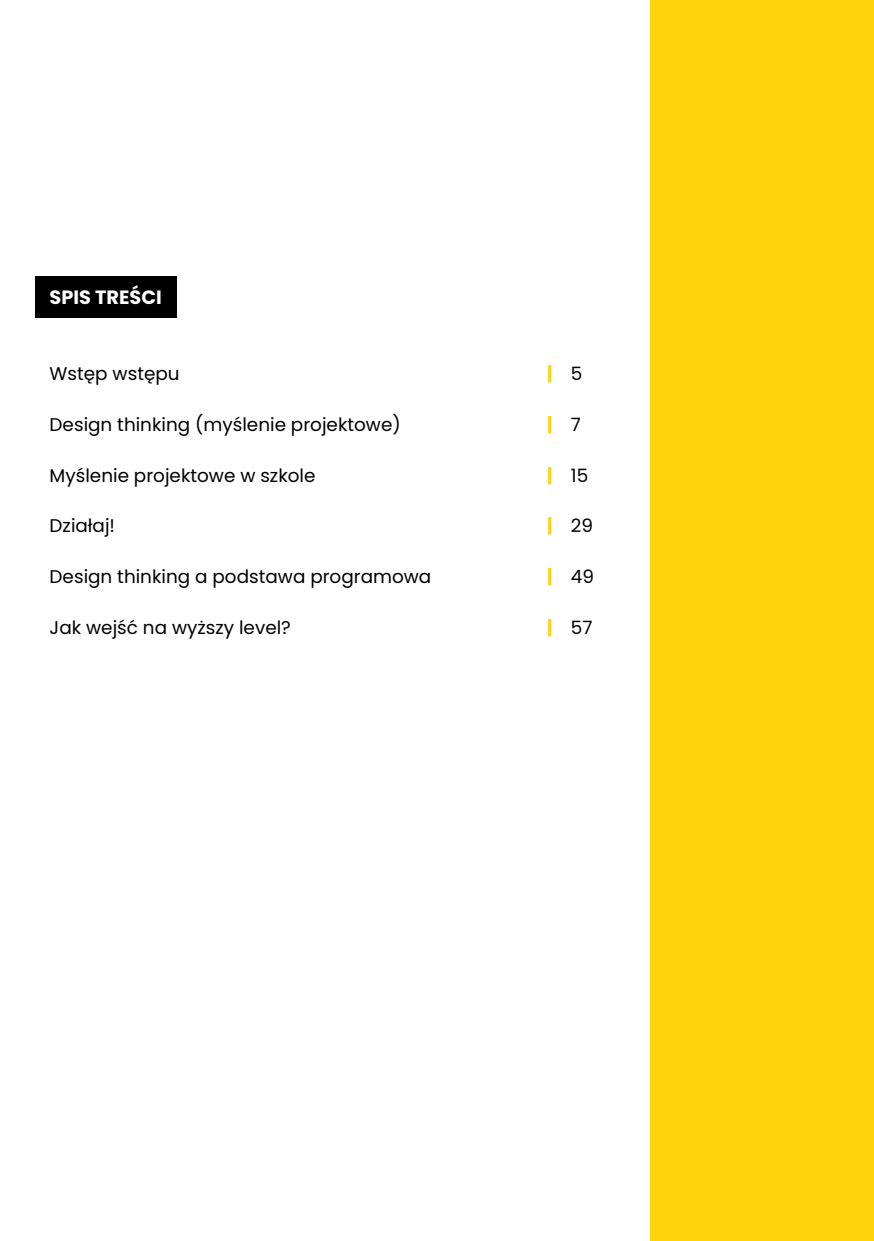
<style>
.page{position:relative;width:874px;height:1241px;background:#fff}
.page>*{position:absolute;margin:0;border:0;box-sizing:border-box;transform-origin:0 0}
.t1{font:700 19.25px "Poppins";color:#fff}
.t2{font:18.38px "Poppins";color:#000}
.t3{font:700 18.38px "Poppins";color:#ffd20b}
.s1{font-weight:400;color:#000}
.s2{font-weight:700;color:#ffd20b}
</style>
<div class="page">
<div style="left:650px;top:0;width:223px;height:1240px;background:#ffd20b"></div>
<div style="left:35px;top:276px;width:141px;height:42px;background:#000"></div>
<p class="t1" style="left:50px;top:286px;width:113px">SPIS TREŚCI</p>
<p class="t2" style="left:50px;top:363px;width:131px">Wstęp wstępu</p>
<p class="t3" style="left:547px;top:363px;width:37px">| <span class="s1">5</span></p>
<p class="t2" style="left:50px;top:413px;width:352px">Design thinking (myślenie projektowe)</p>
<p class="t3" style="left:547px;top:413px;width:35px">| <span class="s1">7</span></p>
<p class="t2" style="left:50px;top:464px;width:267px">Myślenie projektowe w szkole</p>
<p class="t2" style="left:547px;top:464px;width:43px"><span class="s2">|</span> 15</p>
<p class="t2" style="left:50px;top:515px;width:67px">Działaj!</p>
<p class="t2" style="left:547px;top:515px;width:47px"><span class="s2">|</span> 29</p>
<p class="t2" style="left:50px;top:566px;width:383px">Design thinking a podstawa programowa</p>
<p class="t2" style="left:547px;top:566px;width:48px"><span class="s2">|</span> 49</p>
<p class="t2" style="left:50px;top:616px;width:243px">Jak wejść na wyższy level?</p>
<p class="t2" style="left:547px;top:616px;width:47px"><span class="s2">|</span> 57</p>
</div>
